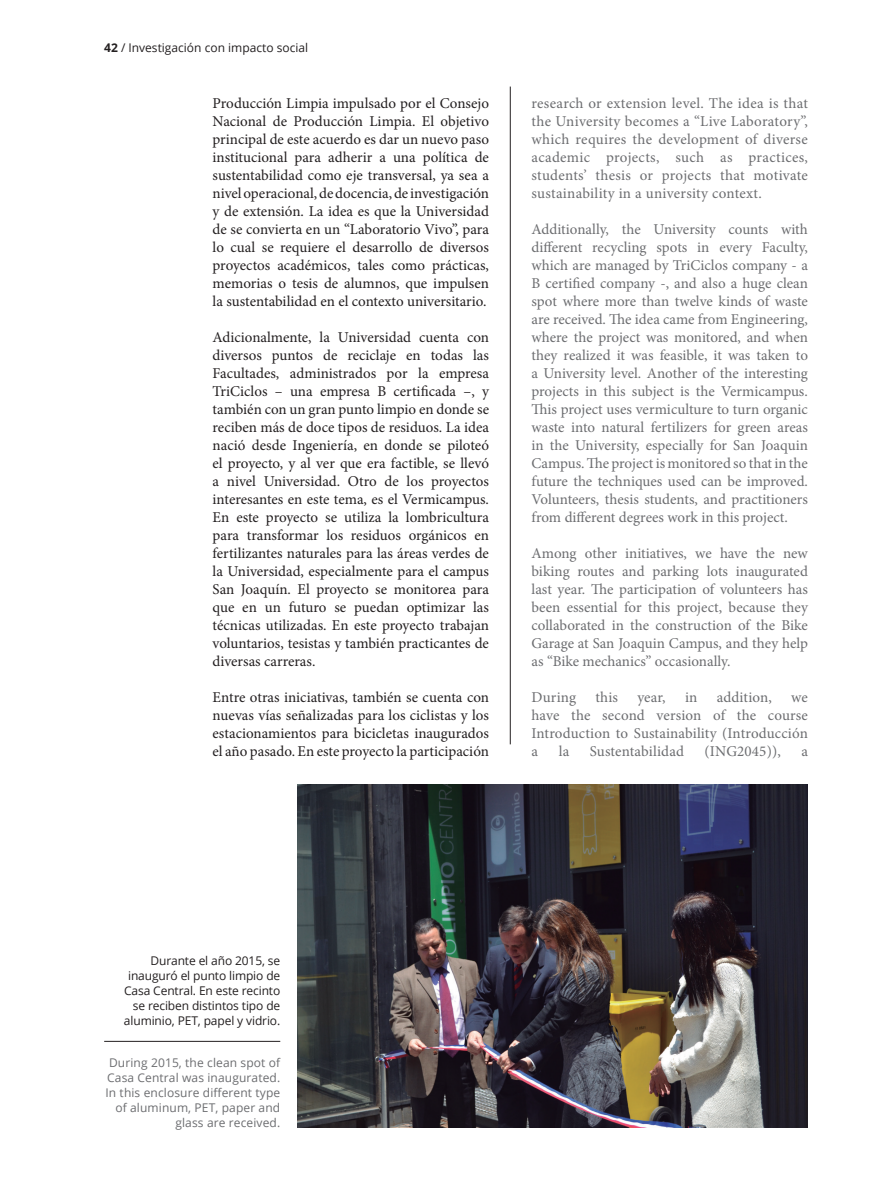
<style>
.page{position:relative;width:893px;height:1191px;background:#fff}
.page>*{position:absolute;margin:0;border:0;box-sizing:border-box;transform-origin:0 0}
.t1{font:15px/18px "Minion Pro";color:#231f20;text-align:justify}
.t2{font:15px/18px "Minion Pro";letter-spacing:.005em;color:#6c6d70;text-align:justify}
.t3{font:12px/15px "Open Sans";letter-spacing:-.01em;color:#231f20;text-align:right}
.t4{font:12px/15px "Open Sans";letter-spacing:.01em;color:#6c6d70;text-align:right}
.s1{font-weight:700}
</style>
<div class="page">
<img style="left:297px;top:784px;width:511px;height:343px">
<hr style="left:510px;top:87px;width:1px;height:657px;background:#231f20">
<hr style="left:104px;top:1041px;width:176px;height:1px;background:#231f20">
<p class="t3" style="left:104px;top:40px;width:205px"><span class="s1">42</span> / Investigación con impacto social</p>
<p class="t1" style="left:213px;top:94px;width:278px">Producción Limpia impulsado por el Consejo Nacional de Producción Limpia. El objetivo principal de este acuerdo es dar un nuevo paso institucional para adherir a una política de sustentabilidad como eje transversal, ya sea a nivel operacional, de docencia, de investigación y de extensión. La idea es que la Universidad de se convierta en un “Laboratorio Vivo”, para lo cual se requiere el desarrollo de diversos proyectos académicos, tales como prácticas, memorias o tesis de alumnos, que impulsen la sustentabilidad en el contexto universitario.</p>
<p class="t1" style="left:213px;top:328px;width:278px">Adicionalmente, la Universidad cuenta con diversos puntos de reciclaje en todas las Facultades, administrados por la empresa TriCiclos – una empresa B certificada –, y también con un gran punto limpio en donde se reciben más de doce tipos de residuos. La idea nació desde Ingeniería, en donde se piloteó el proyecto, y al ver que era factible, se llevó a nivel Universidad. Otro de los proyectos interesantes en este tema, es el Vermicampus.<br>En este proyecto se utiliza la lombricultura para transformar los residuos orgánicos en fertilizantes naturales para las áreas verdes de la Universidad, especialmente para el campus San Joaquín. El proyecto se monitorea para que en un futuro se puedan optimizar las técnicas utilizadas. En este proyecto trabajan voluntarios, tesistas y también practicantes de diversas carreras.</p>
<p class="t1" style="left:213px;top:688px;width:278px">Entre otras iniciativas, también se cuenta con nuevas vías señalizadas para los ciclistas y los estacionamientos para bicicletas inaugurados el año pasado. En este proyecto la participación</p>
<p class="t2" style="left:531px;top:94px;width:278px">research or extension level. The idea is that the University becomes a “Live Laboratory”, which requires the development of diverse academic projects, such as practices, students’ thesis or projects that motivate sustainability in a university context.</p>
<p class="t2" style="left:531px;top:220px;width:278px">Additionally, the University counts with different recycling spots in every Faculty, which are managed by TriCiclos company - a B certified company -, and also a huge clean spot where more than twelve kinds of waste are received. The idea came from Engineering, where the project was monitored, and when they realized it was feasible, it was taken to a University level. Another of the interesting projects in this subject is the Vermicampus.<br>This project uses vermiculture to turn organic waste into natural fertilizers for green areas in the University, especially for San Joaquin Campus. The project is monitored so that in the future the techniques used can be improved.<br>Volunteers, thesis students, and practitioners from different degrees work in this project.</p>
<p class="t2" style="left:531px;top:544px;width:278px">Among other initiatives, we have the new biking routes and parking lots inaugurated last year. The participation of volunteers has been essential for this project, because they collaborated in the construction of the Bike Garage at San Joaquin Campus, and they help as “Bike mechanics” occasionally.</p>
<p class="t2" style="left:531px;top:688px;width:46px">During</p>
<p class="t2" style="left:595px;top:688px;width:24px">this</p>
<p class="t2" style="left:637px;top:688px;width:30px">year,</p>
<p class="t2" style="left:685px;top:688px;width:14px">in</p>
<p class="t2" style="left:717px;top:688px;width:57px">addition,</p>
<p class="t2" style="left:531px;top:688px;width:278px;text-indent:260px">we have the second version of the course Introduction to Sustainability (Introducción a</p>
<p class="t2" style="left:559px;top:742px;width:12px">la</p>
<p class="t2" style="left:590px;top:742px;width:96px">Sustentabilidad</p>
<p class="t2" style="left:705px;top:742px;width:78px">(ING2045)),</p>
<p class="t2" style="left:801px;top:742px;width:8px">a</p>
<p class="t3" style="left:124px;top:952px;width:158px">Durante el año 2015, se inauguró el punto limpio de<br>Casa Central. En este recinto se reciben distintos tipo de aluminio, PET, papel y vidrio.</p>
<p class="t4" style="left:105px;top:1054px;width:176px">During 2015, the clean spot of<br>Casa Central was inaugurated.<br>In this enclosure different type of aluminum, PET, paper and glass are received.</p>
</div>
